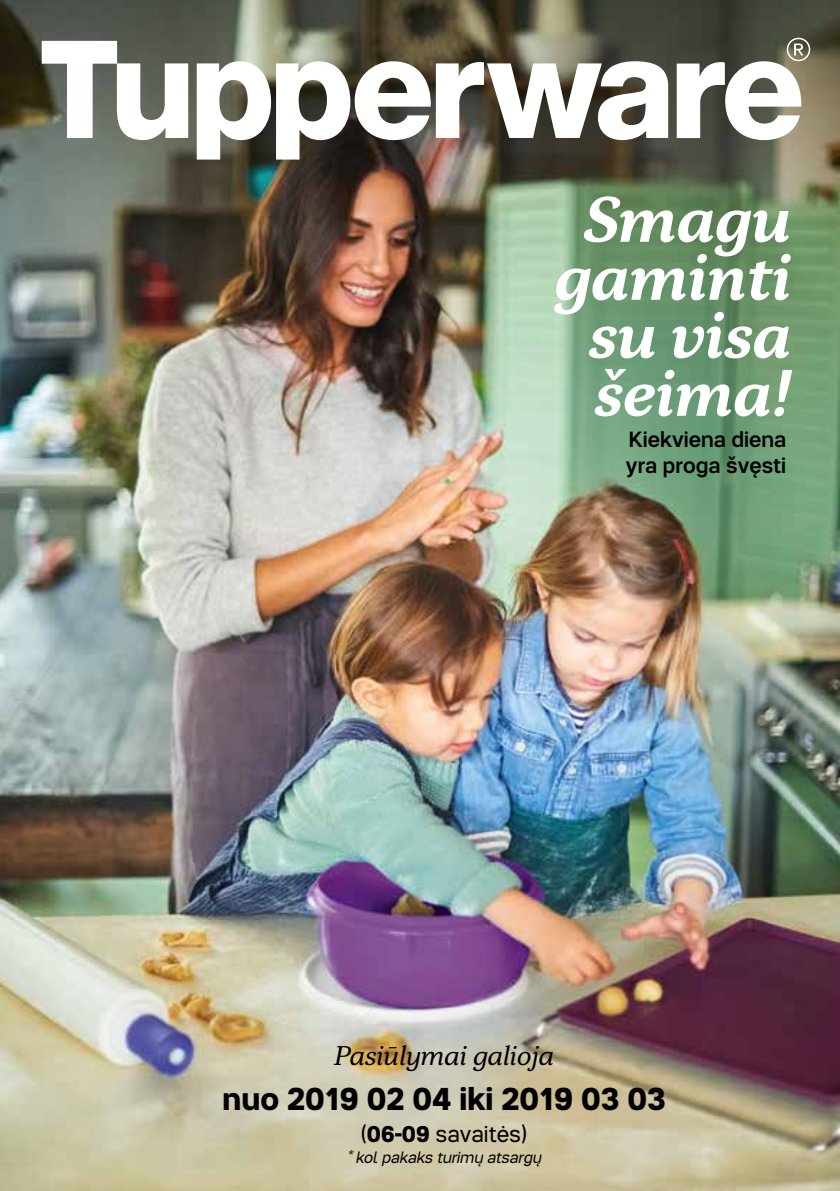
<style>
.page{position:relative;width:840px;height:1191px;background:#fff}
.page>*{position:absolute;margin:0;border:0;box-sizing:border-box;transform-origin:0 0}
.t1{font:64px/58px "Tupper Serif 26 Blditalic";color:#fff;text-align:right}
.t2{font:700 32px "Tupper PRO";color:#000}
.t3{font:italic 27px "Tupper Serif 24";color:#000}
.t4{font:23px "Tupper PRO";color:#000}
.t5{font:500 22px/26px "Tupper PRO";color:#000}
.t6{font:italic 16px "Tupper PRO";color:#000}
.s1{font-weight:700}
</style>
<div class="page">
<img style="left:0;top:0;width:839px;height:1191px">
<svg style="left:42px;top:41px;width:146px;height:99px"></svg>
<svg style="left:197px;top:61px;width:470px;height:99px"></svg>
<svg style="left:676px;top:38px;width:133px;height:102px"></svg>
<h1 class="t1" style="left:554px;top:189px;width:238px">Smagu gaminti su visa šeima!</h1>
<p class="t5" style="left:625px;top:424px;width:162px">Kiekviena diena yra proga švęsti</p>
<p class="t3" style="left:334px;top:1038px;width:221px">Pasiūlymai galioja</p>
<h2 class="t2" style="left:222px;top:1072px;width:444px">nuo 2019 02 04 iki 2019 03 03</h2>
<p class="t4" style="left:360px;top:1115px;width:168px">(<span class="s1">06-09</span> savaitės)</p>
<p class="t6" style="left:347px;top:1145px;width:195px">* kol pakaks turimų atsargų</p>
</div>
